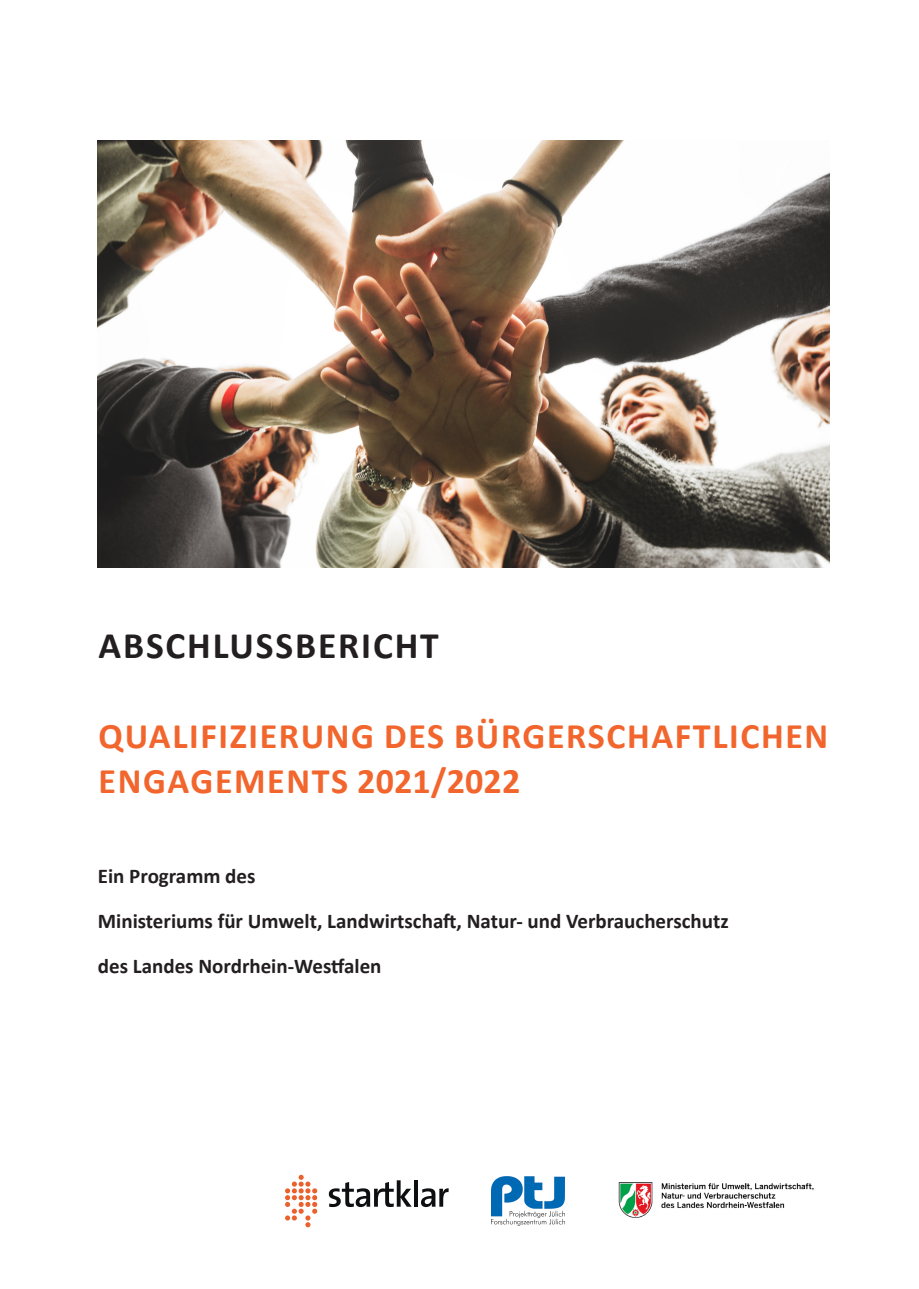
<style>
.page{position:relative;width:919px;height:1289px;background:#fff}
.page>*{position:absolute;margin:0;border:0;box-sizing:border-box;transform-origin:0 0}
.Fließtext{font:700 37.5px "Calibri";letter-spacing:.05em;color:#231f20}
.Fließtext-2{font:700 36px/45px "Calibri";letter-spacing:.045em;color:#f2652c}
.Fließtext-3{font:700 21px/45px "Calibri";color:#231f20}
</style>
<div class="page">
<img style="left:618px;top:1182px;width:196px;height:36px">
<img style="left:491px;top:1176px;width:73px;height:49px">
<svg style="left:285px;top:1174px;width:32px;height:53px"></svg>
<svg style="left:329px;top:1180px;width:82px;height:26px"></svg>
<hr style="left:414px;top:1180px;width:4px;height:26px;background:#0d0f11">
<svg style="left:421px;top:1188px;width:27px;height:18px"></svg>
<img style="left:98px;top:140px;width:731px;height:428px">
<p class="Fließtext" style="left:99px;top:619px;width:341px">ABSCHLUSSBERICHT</p>
<p class="Fließtext-2" style="left:98px;top:713px;width:731px">QUALIFIZIERUNG DES BÜRGERSCHAFTLICHEN<br>ENGAGEMENTS 2021/2022</p>
<p class="Fließtext-3" style="left:98px;top:853px;width:632px">Ein Programm des<br>Ministeriums für Umwelt, Landwirtschaft, Natur- und Verbraucherschutz des Landes Nordrhein-Westfalen</p>
</div>
